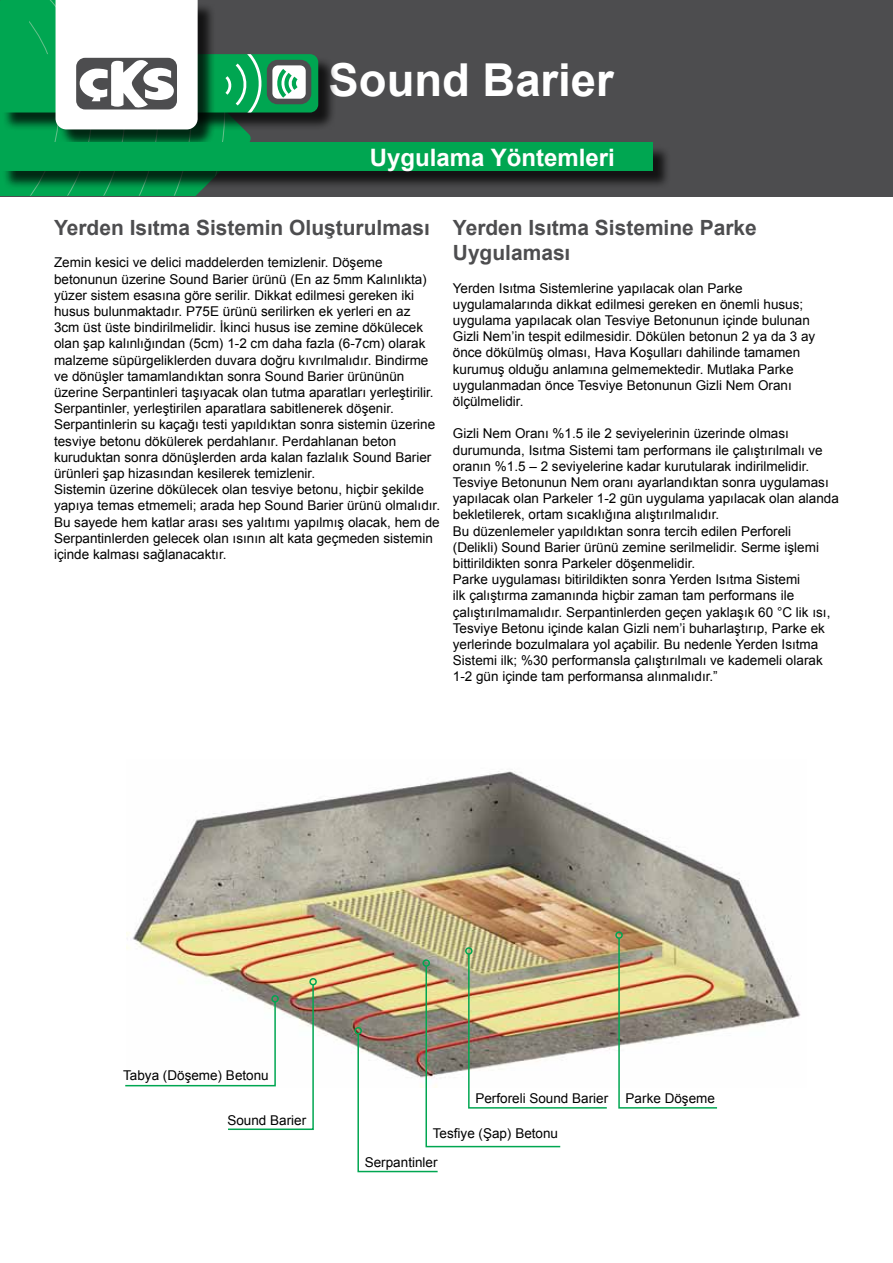
<style>
.page{position:relative;width:893px;height:1263px;background:#fff}
.page>*{position:absolute;margin:0;border:0;box-sizing:border-box;transform-origin:0 0}
.t1{font:700 45.45px "Arial";color:#fff}
.t2{font:700 24px "Arial";color:#fff}
.t3{font:700 21px/25.2px "Arial";color:#4d4d4f}
.t4{font:13.5px/16.2px "Arial";color:#000}
</style>
<div class="page">
<img style="left:126px;top:771px;width:675px;height:279px">
<div style="left:0;top:0;width:893px;height:196px;background:#4d4d4f"></div>
<div style="left:2px;top:56px;width:335px;height:75px;background:#000;opacity:.75"></div>
<svg style="left:0;top:0;width:318px;height:196px"></svg>
<div style="left:2px;top:145px;width:669px;height:45px;background:#000;opacity:.75"></div>
<div style="left:0;top:142px;width:652px;height:29px;background:#00a651"></div>
<svg style="left:125px;top:983px;width:190px;height:147px"></svg>
<div style="left:309px;top:978px;width:8px;height:7px;border:2px solid #00a651;border-radius:50%"></div>
<div style="left:354px;top:1027px;width:8px;height:7px;border:2px solid #00a651;border-radius:50%"></div>
<img style="left:357px;top:952px;width:251px;height:221px">
<div style="left:465px;top:947px;width:8px;height:8px;border:2px solid #00a651;border-radius:50%"></div>
<img style="left:618px;top:937px;width:100px;height:172px">
<div style="left:615px;top:931px;width:8px;height:8px;border:2px solid #00a651;border-radius:50%"></div>
<h1 class="t1" style="left:329px;top:54px;width:287px">Sound Barier</h1>
<h2 class="t2" style="left:370px;top:144px;width:246px">Uygulama Yöntemleri</h2>
<h3 class="t3" style="left:54px;top:215px;width:378px">Yerden Isıtma Sistemin Oluşturulması</h3>
<p class="t4" style="left:54px;top:254px;width:388px">Zemin kesici ve delici maddelerden temizlenir. Döşeme betonunun üzerine Sound Barier ürünü (En az 5mm Kalınlıkta) yüzer sistem esasına göre serilir. Dikkat edilmesi gereken iki husus bulunmaktadır. P75E ürünü serilirken ek yerleri en az<br>3cm üst üste bindirilmelidir. İkinci husus ise zemine dökülecek olan şap kalınlığından (5cm) 1-2 cm daha fazla (6-7cm) olarak malzeme süpürgeliklerden duvara doğru kıvrılmalıdır. Bindirme ve dönüşler tamamlandıktan sonra Sound Barier ürününün üzerine Serpantinleri taşıyacak olan tutma aparatları yerleştirilir.<br>Serpantinler, yerleştirilen aparatlara sabitlenerek döşenir.<br>Serpantinlerin su kaçağı testi yapıldıktan sonra sistemin üzerine tesviye betonu dökülerek perdahlanır. Perdahlanan beton kuruduktan sonra dönüşlerden arda kalan fazlalık Sound Barier ürünleri şap hizasından kesilerek temizlenir.<br>Sistemin üzerine dökülecek olan tesviye betonu, hiçbir şekilde yapıya temas etmemeli; arada hep Sound Barier ürünü olmalıdır.<br>Bu sayede hem katlar arası ses yalıtımı yapılmış olacak, hem de Serpantinlerden gelecek olan ısının alt kata geçmeden sistemin içinde kalması sağlanacaktır.</p>
<h3 class="t3" style="left:453px;top:215px;width:305px">Yerden Isıtma Sistemine Parke<br>Uygulaması</h3>
<p class="t4" style="left:453px;top:280px;width:364px">Yerden Isıtma Sistemlerine yapılacak olan Parke uygulamalarında dikkat edilmesi gereken en önemli husus; uygulama yapılacak olan Tesviye Betonunun içinde bulunan Gizli Nem’in tespit edilmesidir. Dökülen betonun 2 ya da 3 ay önce dökülmüş olması, Hava Koşulları dahilinde tamamen kurumuş olduğu anlamına gelmemektedir. Mutlaka Parke uygulanmadan önce Tesviye Betonunun Gizli Nem Oranı ölçülmelidir.</p>
<p class="t4" style="left:453px;top:425px;width:388px">Gizli Nem Oranı %1.5 ile 2 seviyelerinin üzerinde olması durumunda, Isıtma Sistemi tam performans ile çalıştırılmalı ve oranın %1.5 – 2 seviyelerine kadar kurutularak indirilmelidir.<br>Tesviye Betonunun Nem oranı ayarlandıktan sonra uygulaması yapılacak olan Parkeler 1-2 gün uygulama yapılacak olan alanda bekletilerek, ortam sıcaklığına alıştırılmalıdır.<br>Bu düzenlemeler yapıldıktan sonra tercih edilen Perforeli (Delikli) Sound Barier ürünü zemine serilmelidir. Serme işlemi bittirildikten sonra Parkeler döşenmelidir.<br>Parke uygulaması bitirildikten sonra Yerden Isıtma Sistemi<br>ilk çalıştırma zamanında hiçbir zaman tam performans ile çalıştırılmamalıdır. Serpantinlerden geçen yaklaşık 60 °C lik ısı, Tesviye Betonu içinde kalan Gizli nem’i buharlaştırıp, Parke ek yerlerinde bozulmalara yol açabilir. Bu nedenle Yerden Isıtma Sistemi ilk; %30 performansla çalıştırılmalı ve kademeli olarak 1-2 gün içinde tam performansa alınmalıdır.”</p>
<p class="t4" style="left:123px;top:1067px;width:147px">Tabya (Döşeme) Betonu</p>
<p class="t4" style="left:227px;top:1112px;width:80px">Sound Barier</p>
<p class="t4" style="left:475px;top:1090px;width:134px">Perforeli Sound Barier</p>
<p class="t4" style="left:626px;top:1090px;width:91px">Parke Döşeme</p>
<p class="t4" style="left:365px;top:1118px;width:195px;line-height:29px;text-indent:68px">Tesfiye (Şap) Betonu<br>Serpantinler</p>
</div>
